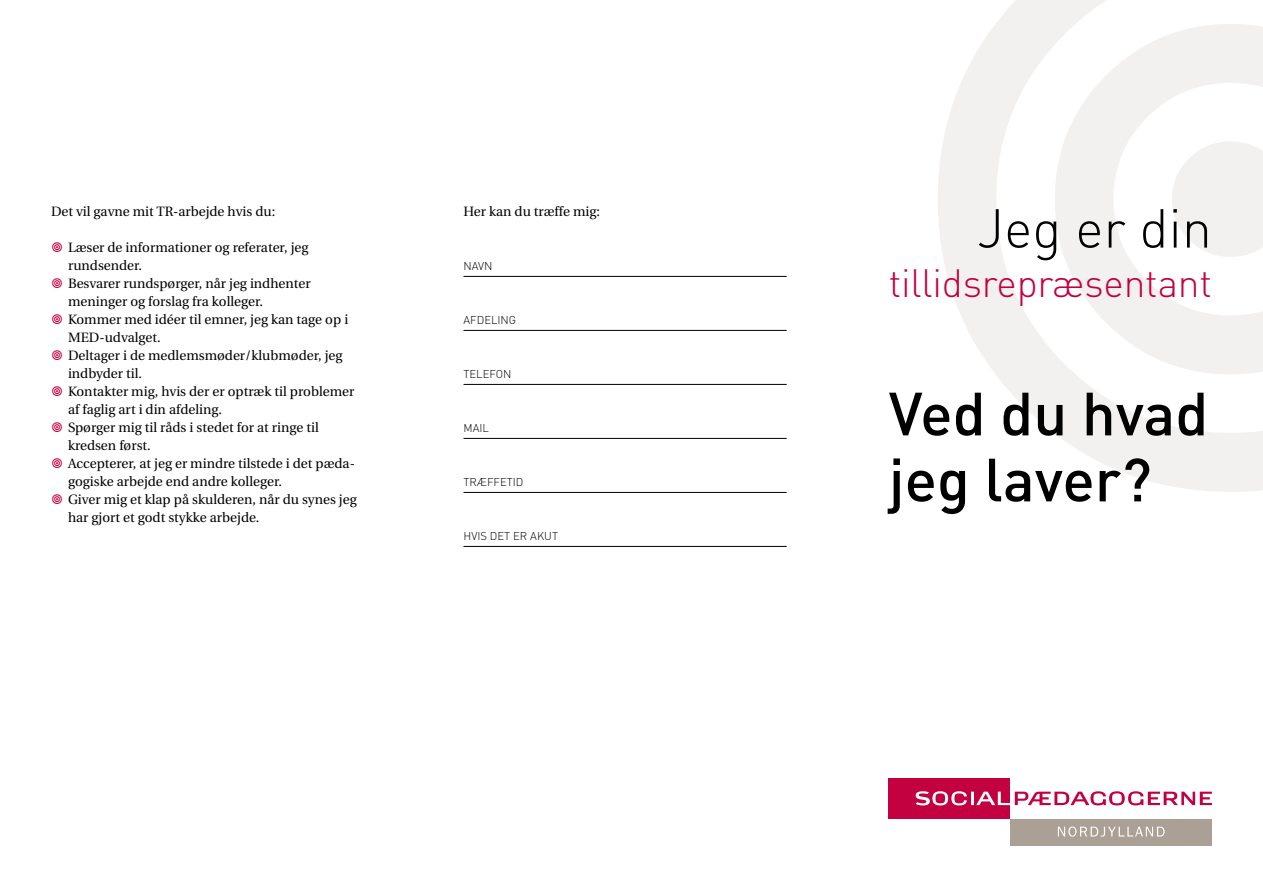
<style>
.page{position:relative;width:1263px;height:893px;background:#fff}
.page>*{position:absolute;margin:0;border:0;box-sizing:border-box;transform-origin:0 0}
.t1{font:500 60px/66px "DIN";color:#000}
.t2{font:300 54px "DIN";color:#000}
.t3{font:300 39px "DIN";letter-spacing:-.005em;color:#c30040}
._01_brød_indryk{font:13.5px/18px "Utopia";color:#000}
._01_brød{font:13.5px "Utopia";color:#000}
._02_navn{font:300 11.25px "DIN";color:#000}
</style>
<div class="page">
<svg style="left:938px;top:0;width:325px;height:492px"></svg>
<div style="left:889px;top:778px;width:121px;height:41px;background:#c30040"></div>
<svg style="left:916px;top:791px;width:296px;height:14px"></svg>
<div style="left:1010px;top:819px;width:202px;height:26px;background:#aaa095"></div>
<svg style="left:1058px;top:826px;width:107px;height:11px"></svg>
<hr style="left:463px;top:276px;width:324px;height:1px;background:#000">
<hr style="left:463px;top:330px;width:324px;height:1px;background:#000">
<hr style="left:463px;top:384px;width:324px;height:1px;background:#000">
<hr style="left:463px;top:438px;width:324px;height:1px;background:#000">
<hr style="left:463px;top:492px;width:324px;height:1px;background:#000">
<hr style="left:463px;top:546px;width:324px;height:1px;background:#000">
<p class="_01_brød" style="left:51px;top:204px;width:226px">Det vil gavne mit TR-arbejde hvis du:</p>
<p class="_01_brød_indryk" style="left:68px;top:239px;width:242px">Læser de informationer og referater, jeg rundsender.</p>
<p class="_01_brød_indryk" style="left:68px;top:275px;width:244px">Besvarer rundspørger, når jeg indhenter meninger og forslag fra kolleger.</p>
<p class="_01_brød_indryk" style="left:68px;top:311px;width:282px">Kommer med idéer til emner, jeg kan tage op i<br>MED-udvalget.</p>
<p class="_01_brød_indryk" style="left:68px;top:347px;width:276px">Deltager i de medlemsmøder/klubmøder, jeg indbyder til.</p>
<p class="_01_brød_indryk" style="left:68px;top:383px;width:288px">Kontakter mig, hvis der er optræk til problemer af faglig art i din afdeling.</p>
<p class="_01_brød_indryk" style="left:68px;top:419px;width:252px">Spørger mig til råds i stedet for at ringe til kredsen først.</p>
<p class="_01_brød_indryk" style="left:68px;top:455px;width:288px">Accepterer, at jeg er mindre tilstede i det pæda&shy;gogiske arbejde end andre kolleger.</p>
<p class="_01_brød_indryk" style="left:68px;top:491px;width:290px">Giver mig et klap på skulderen, når du synes jeg har gjort et godt stykke arbejde.</p>
<p class="_01_brød" style="left:463px;top:204px;width:138px">Her kan du træffe mig:</p>
<p class="_02_navn" style="left:463px;top:259px;width:28px">NAVN</p>
<p class="_02_navn" style="left:463px;top:313px;width:54px">AFDELING</p>
<p class="_02_navn" style="left:463px;top:367px;width:47px">TELEFON</p>
<p class="_02_navn" style="left:463px;top:421px;width:27px">MAIL</p>
<p class="_02_navn" style="left:463px;top:475px;width:62px">TRÆFFETID</p>
<p class="_02_navn" style="left:463px;top:529px;width:94px">HVIS DET ER AKUT</p>
<p class="t2" style="left:977px;top:195px;width:236px">JEG ER DIN</p>
<p class="t3" style="left:889px;top:259px;width:325px">TILLIDSREPRÆSENTANT</p>
<p class="t1" style="left:889px;top:379px;width:321px">Ved du hvad jeg laver?</p>
</div>
